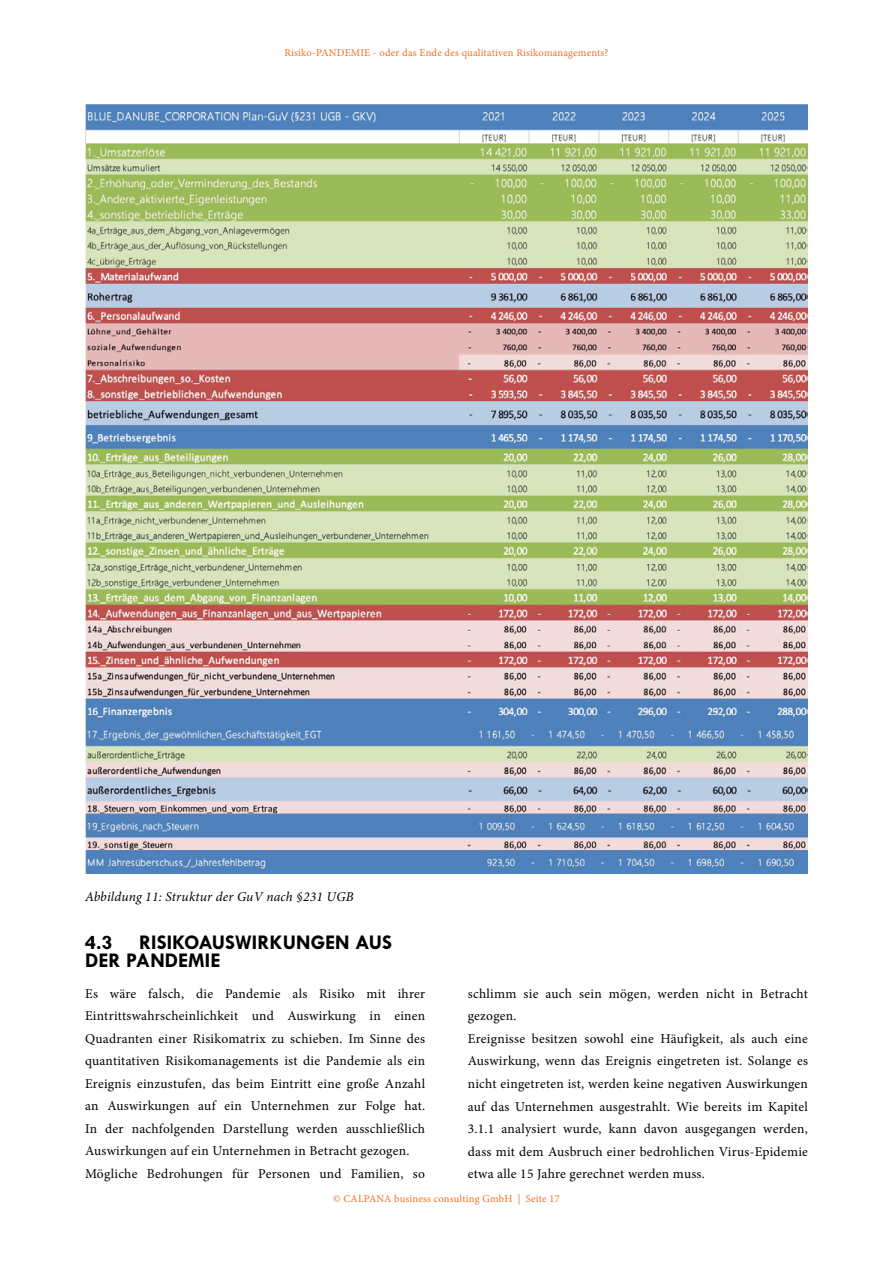
<style>
.page{position:relative;width:893px;height:1263px;background:#fff}
.page>*{position:absolute;margin:0;border:0;box-sizing:border-box;transform-origin:0 0}
.t1{font:700 21px/18px "Tw Cen MT Std";color:#000}
.t2{font:13.5px/22.5px "Minion Pro";letter-spacing:.02em;color:#000}
.t3{font:italic 13.5px "Minion Pro";letter-spacing:.015em;color:#000}
.t4{font:10.5px "Minion Pro";letter-spacing:.02em;color:#f36f21}
</style>
<div class="page">
<img style="left:85px;top:105px;width:723px;height:768px">
<p class="t4" style="left:284px;top:46px;width:326px">Risiko-PANDEMIE - oder das Ende des qualitativen Risikomanagements?</p>
<p class="t3" style="left:85px;top:888px;width:270px">Abbildung 11: Struktur der GuV nach §231 UGB</p>
<h1 class="t1" style="left:85px;top:933px;width:309px">4.3 RISIKOAUSWIRKUNGEN AUS<br>DER PANDEMIE</h1>
<p class="t2" style="left:85px;top:982px;width:342px">Es wäre falsch, die Pandemie als Risiko mit ihrer Eintrittswahrscheinlichkeit und Auswirkung in einen Quadranten einer Risikomatrix zu schieben. Im Sinne des quantitativen Risikomanagements ist die Pandemie als ein Ereignis einzustufen, das beim Eintritt eine große Anzahl an Auswirkungen auf ein Unternehmen zur Folge hat.<br>In der nachfolgenden Darstellung werden ausschließlich Auswirkungen auf ein Unternehmen in Betracht gezogen.<br>Mögliche Bedrohungen für Personen und Familien, so</p>
<p class="t2" style="left:468px;top:982px;width:342px">schlimm sie auch sein mögen, werden nicht in Betracht gezogen.<br>Ereignisse besitzen sowohl eine Häufigkeit, als auch eine Auswirkung, wenn das Ereignis eingetreten ist. Solange es nicht eingetreten ist, werden keine negativen Auswirkungen auf das Unternehmen ausgestrahlt. Wie bereits im Kapitel 3.1.1 analysiert wurde, kann davon ausgegangen werden, dass mit dem Ausbruch einer bedrohlichen Virus-Epidemie etwa alle 15 Jahre gerechnet werden muss.</p>
<p class="t4" style="left:333px;top:1192px;width:228px">© CALPANA business consulting GmbH | Seite 17</p>
</div>
